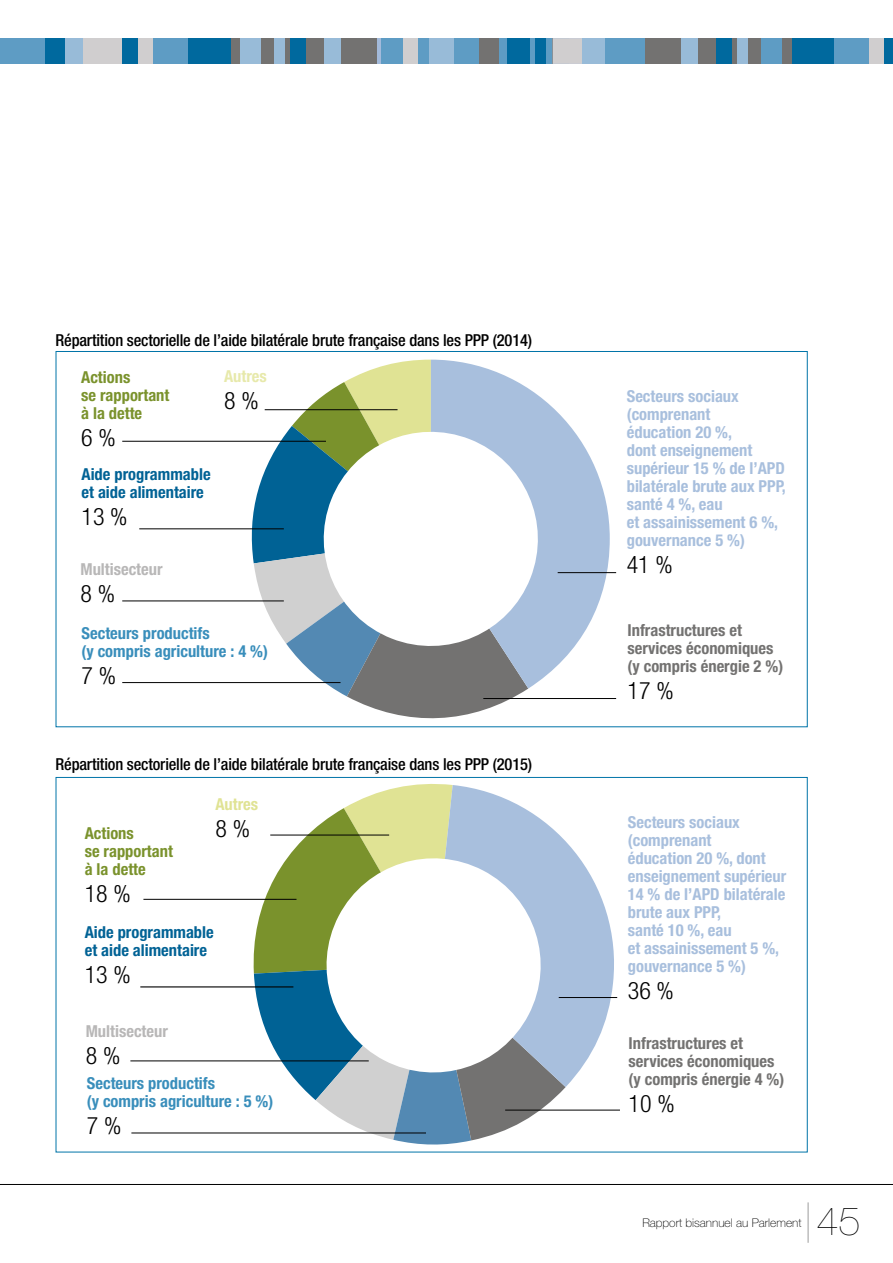
<style>
.page{position:relative;width:893px;height:1263px;background:#fff}
.page>*{position:absolute;margin:0;border:0;box-sizing:border-box;transform-origin:0 0}
.t1{font:200 39.6px "Helvetica Neue LT Std";color:#000}
.t2{font:300 condensed 24px "Helvetica Neue LT Std";color:#000}
.t3{font:700 condensed 16.5px/18px "Helvetica Neue LT Std";color:#a8bfdd}
.t4{font:500 condensed 16.5px "Helvetica Neue LT Std";letter-spacing:-.01em;color:#000}
.t5{font:700 condensed 16.5px/18px "Helvetica Neue LT Std";color:#737271}
.t6{font:700 condensed 16.5px/18px "Helvetica Neue LT Std";color:#398ebb}
.t7{font:700 condensed 16.5px/18px "Helvetica Neue LT Std";color:#006295}
.t8{font:700 condensed 16.5px/18px "Helvetica Neue LT Std";color:#7a922c}
.t9{font:700 condensed 16.5px "Helvetica Neue LT Std";color:#b8b7b7}
.t10{font:700 condensed 16.5px "Helvetica Neue LT Std";color:#e7e9ab}
.t11{font:700 condensed 16.5px "Helvetica Neue LT Std";color:#e0e394}
.t12{font:100 12px "Helvetica Neue LT Std";color:#000}
</style>
<div class="page">
<hr style="left:0;top:1184px;width:893px;height:1px;background:#000">
<hr style="left:808px;top:1202px;width:1px;height:41px;background:#9d9d9c">
<div style="left:44px;top:38px;width:336px;height:26px;background:#737271"></div>
<div style="left:60px;top:38px;width:24px;height:26px;background:#98bbd8"></div>
<div style="left:84px;top:38px;width:69px;height:26px;background:#d0cecf"></div>
<div style="left:186px;top:38px;width:44px;height:26px;background:#00699e"></div>
<div style="left:240px;top:38px;width:21px;height:26px;background:#98bbd8"></div>
<div style="left:44px;top:38px;width:21px;height:26px;background:#00699e"></div>
<div style="left:274px;top:38px;width:11px;height:26px;background:#98bbd8"></div>
<div style="left:291px;top:38px;width:15px;height:26px;background:#00699e"></div>
<div style="left:324px;top:38px;width:17px;height:26px;background:#98bbd8"></div>
<div style="left:0;top:38px;width:45px;height:26px;background:#5e9cc4"></div>
<div style="left:122px;top:38px;width:16px;height:26px;background:#00699e"></div>
<div style="left:153px;top:38px;width:35px;height:26px;background:#5e9cc4"></div>
<svg style="left:377px;top:38px;width:5px;height:26px"></svg>
<div style="left:642px;top:38px;width:251px;height:26px;background:#737271"></div>
<div style="left:382px;top:38px;width:170px;height:26px;background:#5e9cc4"></div>
<div style="left:869px;top:38px;width:24px;height:26px;background:#d0cecf"></div>
<div style="left:479px;top:38px;width:19px;height:26px;background:#737271"></div>
<div style="left:792px;top:38px;width:44px;height:26px;background:#00699e"></div>
<div style="left:761px;top:38px;width:21px;height:26px;background:#5e9cc4"></div>
<div style="left:737px;top:38px;width:11px;height:26px;background:#98bbd8"></div>
<div style="left:716px;top:38px;width:15px;height:26px;background:#00699e"></div>
<div style="left:681px;top:38px;width:17px;height:26px;background:#98bbd8"></div>
<div style="left:404px;top:38px;width:14px;height:26px;background:#d0cecf"></div>
<div style="left:429px;top:38px;width:24px;height:26px;background:#98bbd8"></div>
<div style="left:507px;top:38px;width:22px;height:26px;background:#00699e"></div>
<svg style="left:552px;top:38px;width:31px;height:26px"></svg>
<div style="left:535px;top:38px;width:11px;height:26px;background:#00699e"></div>
<div style="left:884px;top:38px;width:9px;height:26px;background:#00699e"></div>
<div style="left:834px;top:38px;width:35px;height:26px;background:#5e9cc4"></div>
<div style="left:604px;top:38px;width:41px;height:26px;background:#5e9cc4"></div>
<div style="left:583px;top:38px;width:22px;height:26px;background:#98bbd8"></div>
<svg style="left:247px;top:360px;width:281px;height:368px"></svg>
<svg style="left:431px;top:360px;width:179px;height:328px;fill:#a8bfdd"></svg>
<hr style="left:265px;top:409px;width:133px;height:1px;background:#000">
<hr style="left:558px;top:572px;width:58px;height:1px;background:#000">
<hr style="left:483px;top:698px;width:133px;height:1px;background:#000">
<hr style="left:122px;top:441px;width:204px;height:1px;background:#000">
<hr style="left:139px;top:528px;width:145px;height:1px;background:#000">
<hr style="left:122px;top:600px;width:162px;height:1px;background:#000">
<hr style="left:122px;top:682px;width:219px;height:1px;background:#000">
<svg style="left:310px;top:418px;width:242px;height:242px"></svg>
<svg style="left:250px;top:784px;width:316px;height:361px"></svg>
<svg style="left:434px;top:785px;width:184px;height:302px;fill:#a8bfdd"></svg>
<svg style="left:311px;top:843px;width:245px;height:245px"></svg>
<hr style="left:270px;top:835px;width:119px;height:1px;background:#000">
<hr style="left:559px;top:997px;width:58px;height:1px;background:#000">
<hr style="left:505px;top:1110px;width:115px;height:1px;background:#000">
<hr style="left:143px;top:899px;width:153px;height:1px;background:#000">
<hr style="left:140px;top:986px;width:153px;height:1px;background:#000">
<hr style="left:130px;top:1060px;width:239px;height:1px;background:#000">
<hr style="left:131px;top:1132px;width:295px;height:1px;background:#000">
<p class="t4" style="left:56px;top:330px;width:478px">Répartition sectorielle de l’aide bilatérale brute française dans les PPP (2014)</p>
<p class="t10" style="left:224px;top:366px;width:44px">Autres</p>
<h2 class="t2" style="left:224px;top:387px;width:36px">8 %</h2>
<p class="t8" style="left:81px;top:368px;width:90px">Actions<br>se rapportant à la dette</p>
<h2 class="t2" style="left:81px;top:424px;width:36px">6 %</h2>
<p class="t7" style="left:82px;top:465px;width:131px">Aide programmable et aide alimentaire</p>
<h2 class="t2" style="left:82px;top:503px;width:48px">13 %</h2>
<p class="t9" style="left:80px;top:559px;width:84px">Multisecteur</p>
<h2 class="t2" style="left:80px;top:580px;width:36px">8 %</h2>
<p class="t6" style="left:82px;top:623px;width:188px">Secteurs productifs<br>(y compris agriculture : 4 %)</p>
<h2 class="t2" style="left:82px;top:661px;width:36px">7 %</h2>
<p class="t4" style="left:56px;top:755px;width:478px">Répartition sectorielle de l’aide bilatérale brute française dans les PPP (2015)</p>
<p class="t11" style="left:215px;top:794px;width:44px">Autres</p>
<p class="t8" style="left:85px;top:824px;width:51px">Actions</p>
<h2 class="t2" style="left:215px;top:815px;width:36px">8 %</h2>
<p class="t8" style="left:85px;top:842px;width:90px">se rapportant à la dette</p>
<h2 class="t2" style="left:85px;top:880px;width:48px">18 %</h2>
<p class="t7" style="left:85px;top:923px;width:131px">Aide programmable et aide alimentaire</p>
<h2 class="t2" style="left:85px;top:961px;width:48px">13 %</h2>
<p class="t9" style="left:86px;top:1021px;width:84px">Multisecteur</p>
<h2 class="t2" style="left:86px;top:1042px;width:36px">8 %</h2>
<p class="t6" style="left:87px;top:1074px;width:188px">Secteurs productifs<br>(y compris agriculture : 5 %)</p>
<h2 class="t2" style="left:87px;top:1112px;width:36px">7 %</h2>
<p class="t3" style="left:627px;top:387px;width:161px">Secteurs sociaux (comprenant<br>éducation 20 %,<br>dont enseignement supérieur 15 % de l’APD bilatérale brute aux PPP, santé 4 %, eau<br>et assainissement 6 %, gouvernance 5 %)</p>
<h2 class="t2" style="left:627px;top:551px;width:48px">41 %</h2>
<p class="t5" style="left:627px;top:621px;width:157px">Infrastructures et services économiques (y compris énergie 2 %)</p>
<h2 class="t2" style="left:627px;top:677px;width:48px">17 %</h2>
<p class="t3" style="left:628px;top:813px;width:160px">Secteurs sociaux (comprenant<br>éducation 20 %, dont enseignement supérieur<br>14 % de l’APD bilatérale brute aux PPP,<br>santé 10 %, eau<br>et assainissement 5 %, gouvernance 5 %)</p>
<h2 class="t2" style="left:628px;top:977px;width:48px">36 %</h2>
<p class="t5" style="left:629px;top:1033px;width:157px">Infrastructures et services économiques (y compris énergie 4 %)</p>
<h2 class="t2" style="left:629px;top:1089px;width:48px">10 %</h2>
<p class="t12" style="left:642px;top:1216px;width:161px">Rapport bisannuel au Parlement</p>
<h1 class="t1" style="left:816px;top:1198px;width:46px">45</h1>
</div>
